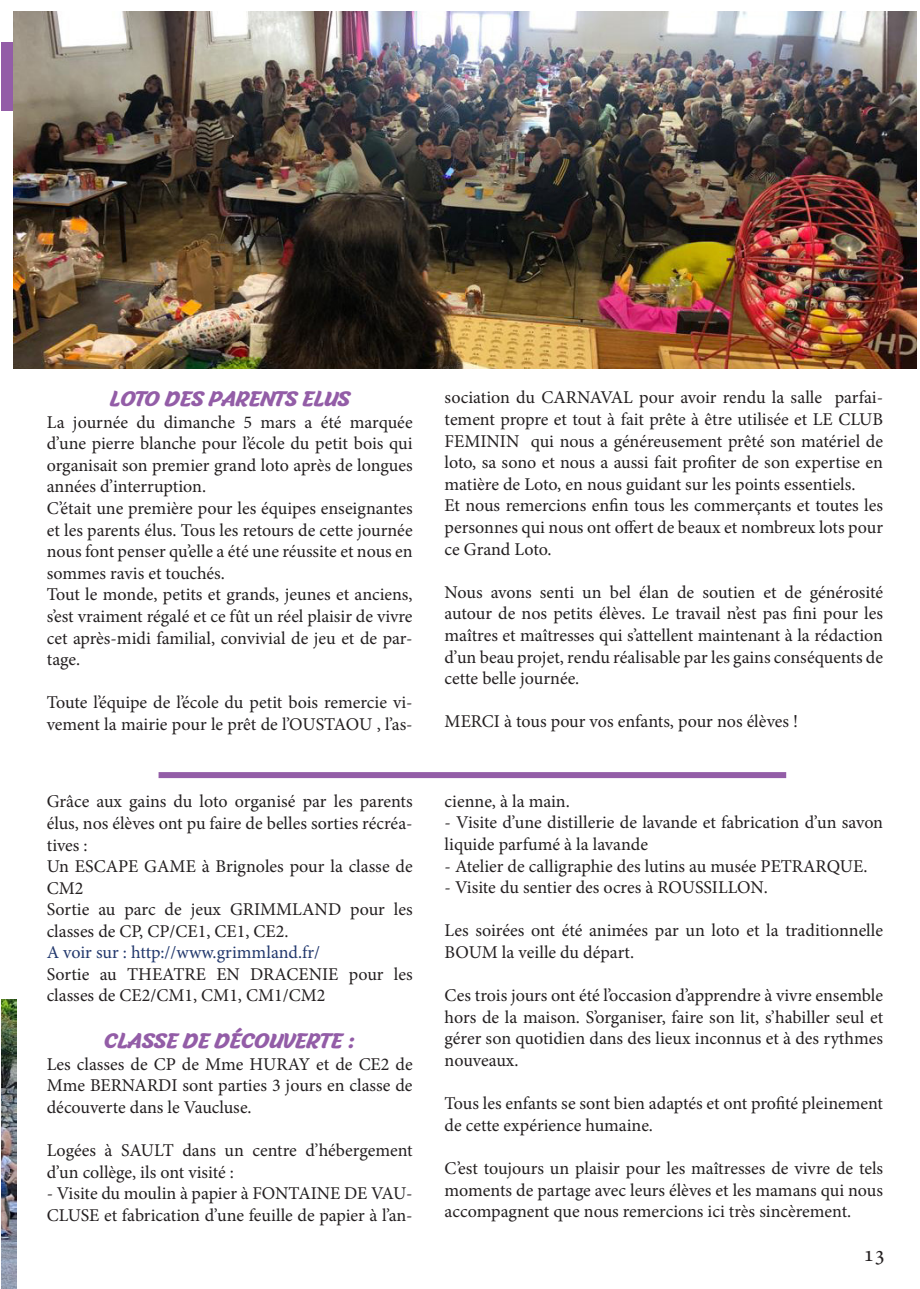
<style>
.page{position:relative;width:920px;height:1289px;background:#fff}
.page>*{position:absolute;margin:0;border:0;box-sizing:border-box;transform-origin:0 0}
.t1{font:22.5px "Minion Pro";color:#231f20}
.t2{font:21px "Malvie";color:#935da7}
.t3{font:18px/21.6px "Minion Pro";color:#231f20;text-align:justify}
.t4{font:18px "Minion Pro";color:#21376c}
</style>
<div class="page">
<div style="left:1px;top:43px;width:13px;height:68px;background:#935da7"></div>
<img style="left:1px;top:999px;width:15px;height:289px">
<img style="left:14px;top:12px;width:901px;height:357px">
<div style="left:158px;top:772px;width:628px;height:6px;background:#935da7"></div>
<p class="t2" style="left:110px;top:385px;width:242px">LOTO DES PARENTS ELUS</p>
<p class="t3" style="left:47px;top:411px;width:367px">La journée du dimanche 5 mars a été marquée d’une pierre blanche pour l’école du petit bois qui organisait son premier grand loto après de longues années d’interruption.</p>
<p class="t3" style="left:47px;top:497px;width:367px">C’était une première pour les équipes enseignantes et les parents élus. Tous les retours de cette journée nous font penser qu’elle a été une réussite et nous en sommes ravis et touchés.</p>
<p class="t3" style="left:47px;top:584px;width:367px">Tout le monde, petits et grands, jeunes et anciens, s’est vraiment régalé et ce fût un réel plaisir de vivre cet après-midi familial, convivial de jeu et de par&shy;tage.</p>
<p class="t3" style="left:47px;top:692px;width:367px">Toute l’équipe de l’école du petit bois remercie vi&shy;vement la mairie pour le prêt de l’OUSTAOU , l’as-</p>
<p class="t3" style="left:47px;top:791px;width:367px">Grâce aux gains du loto organisé par les parents élus, nos élèves ont pu faire de belles sorties récréa&shy;tives :</p>
<p class="t3" style="left:47px;top:856px;width:367px">Un ESCAPE GAME à Brignoles pour la classe de<br>CM2</p>
<p class="t3" style="left:47px;top:899px;width:367px">Sortie au parc de jeux GRIMMLAND pour les classes de CP, CP/CE1, CE1, CE2.</p>
<p class="t4" style="left:47px;top:940px;width:275px">A voir sur : http://www.grimmland.fr/</p>
<p class="t3" style="left:47px;top:963px;width:367px">Sortie au THEATRE EN DRACENIE pour les classes de CE2/CM1, CM1, CM1/CM2</p>
<p class="t2" style="left:104px;top:1027px;width:253px">CLASSE DE DÉCOUVERTE :</p>
<p class="t3" style="left:47px;top:1053px;width:367px">Les classes de CP de Mme HURAY et de CE2 de Mme BERNARDI sont parties 3 jours en classe de découverte dans le Vaucluse.</p>
<p class="t3" style="left:47px;top:1139px;width:367px">Logées à SAULT dans un centre d’hébergement d’un collège, ils ont visité :</p>
<p class="t3" style="left:47px;top:1183px;width:367px">- Visite du moulin à papier à FONTAINE DE VAU-<br>CLUSE et fabrication d’une feuille de papier à l’an-</p>
<p class="t3" style="left:444px;top:387px;width:440px">sociation du CARNAVAL pour avoir rendu la salle parfai&shy;tement propre et tout à fait prête à être utilisée et LE CLUB FEMININ qui nous a généreusement prêté son matériel de loto, sa sono et nous a aussi fait profiter de son expertise en matière de Loto, en nous guidant sur les points essentiels.</p>
<p class="t3" style="left:444px;top:495px;width:440px">Et nous remercions enfin tous les commerçants et toutes les personnes qui nous ont offert de beaux et nombreux lots pour ce Grand Loto.</p>
<p class="t3" style="left:444px;top:581px;width:440px">Nous avons senti un bel élan de soutien et de générosité autour de nos petits élèves. Le travail n’est pas fini pour les maîtres et maîtresses qui s’attellent maintenant à la rédaction d’un beau projet, rendu réalisable par les gains conséquents de cette belle journée.</p>
<p class="t3" style="left:444px;top:711px;width:355px">MERCI à tous pour vos enfants, pour nos élèves !</p>
<p class="t3" style="left:444px;top:790px;width:127px">cienne, à la main.</p>
<p class="t3" style="left:444px;top:812px;width:440px">- Visite d’une distillerie de lavande et fabrication d’un savon liquide parfumé à la lavande</p>
<p class="t3" style="left:444px;top:855px;width:424px">- Atelier de calligraphie des lutins au musée PETRARQUE.</p>
<p class="t3" style="left:444px;top:877px;width:325px">- Visite du sentier des ocres à ROUSSILLON.</p>
<p class="t3" style="left:444px;top:920px;width:440px">Les soirées ont été animées par un loto et la traditionnelle<br>BOUM la veille du départ.</p>
<p class="t3" style="left:444px;top:985px;width:440px">Ces trois jours ont été l’occasion d’apprendre à vivre ensemble hors de la maison. S’organiser, faire son lit, s’habiller seul et gérer son quotidien dans des lieux inconnus et à des rythmes nouveaux.</p>
<p class="t3" style="left:444px;top:1093px;width:440px">Tous les enfants se sont bien adaptés et ont profité pleinement de cette expérience humaine.</p>
<p class="t3" style="left:444px;top:1157px;width:440px">C’est toujours un plaisir pour les maîtresses de vivre de tels moments de partage avec leurs élèves et les mamans qui nous accompagnent que nous remercions ici très sincèrement.</p>
<p class="t1" style="left:863px;top:1238px;width:23px">13</p>
</div>
